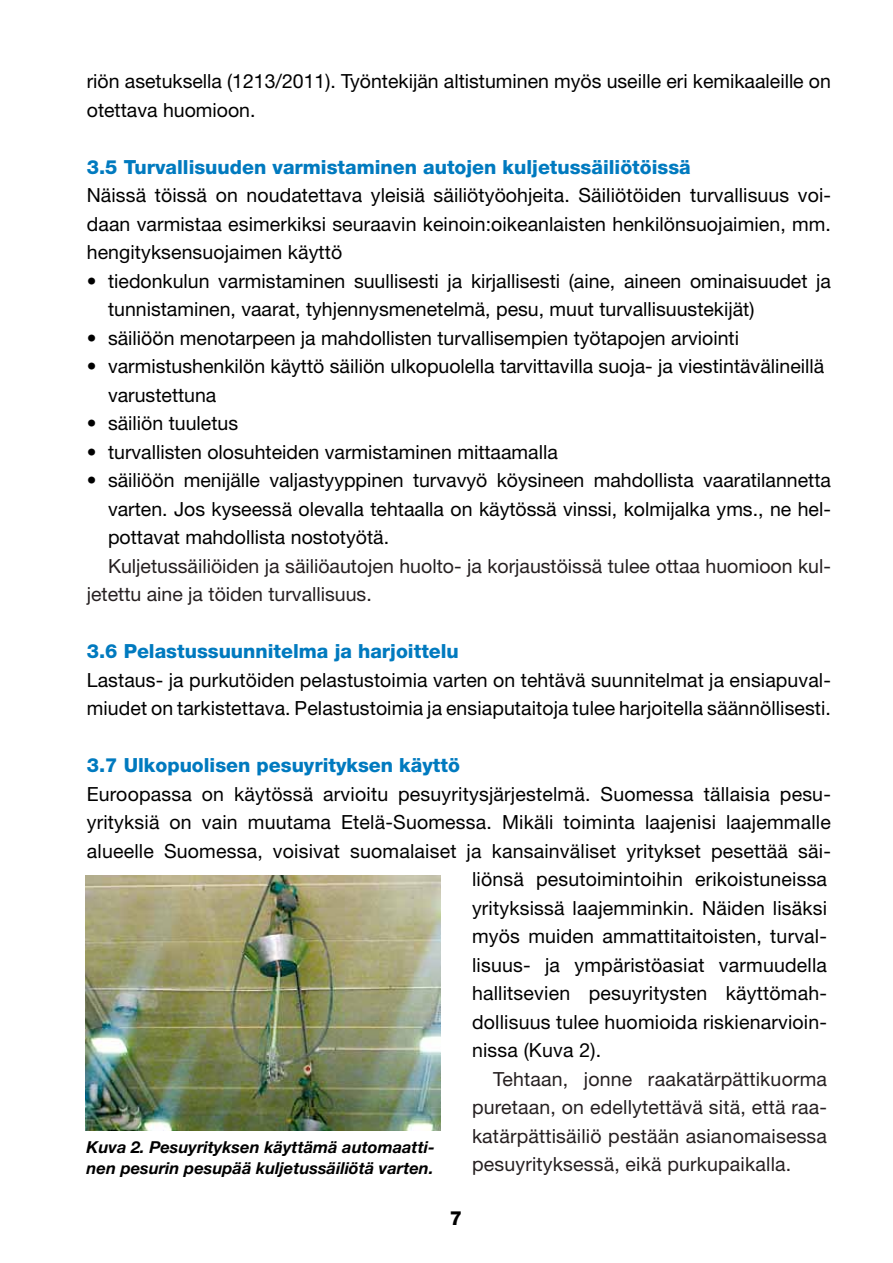
<style>
.page{position:relative;width:893px;height:1263px;background:#fff}
.page>*{position:absolute;margin:0;border:0;box-sizing:border-box;transform-origin:0 0}
.t1{font:19.5px/28.5px "Helvetica Neue";color:#000}
.t2{font:19.5px/28.5px "Helvetica Neue";color:#262021}
.t3{font:800 19.5px "Helvetica Neue";color:#007abf}
.t4{font:800 19.5px "Helvetica Neue";color:#000}
.t5{font:italic 700 16.5px/21px "Helvetica Neue";color:#000}
</style>
<div class="page">
<img style="left:85px;top:875px;width:355px;height:255px">
<p class="t1" style="left:87px;top:67px;width:746px">riön asetuksella (1213/2011). Työntekijän altistuminen myös useille eri kemikaaleille on otettava huomioon.</p>
<p class="t3" style="left:87px;top:155px;width:605px">3.5 Turvallisuuden varmistaminen autojen kuljetussäiliötöissä</p>
<p class="t1" style="left:87px;top:181px;width:746px;text-align:justify">Näissä töissä on noudatettava yleisiä säiliötyöohjeita. Säiliötöiden turvallisuus voi&shy;daan varmistaa esimerkiksi seuraavin keinoin:oikeanlaisten henkilönsuojaimien, mm. hengityksensuojaimen käyttö</p>
<p class="t1" style="left:108px;top:266px;width:724px;text-indent:-21px">• tiedonkulun varmistaminen suullisesti ja kirjallisesti (aine, aineen ominaisuudet ja tunnistaminen, vaarat, tyhjennysmenetelmä, pesu, muut turvallisuustekijät)</p>
<p class="t1" style="left:87px;top:323px;width:654px">• säiliöön menotarpeen ja mahdollisten turvallisempien työtapojen arviointi</p>
<p class="t1" style="left:108px;top:352px;width:718px;text-indent:-21px">• varmistushenkilön käyttö säiliön ulkopuolella tarvittavilla suoja- ja viestintävälineillä varustettuna</p>
<p class="t1" style="left:87px;top:409px;width:153px">• säiliön tuuletus</p>
<p class="t1" style="left:87px;top:437px;width:472px">• turvallisten olosuhteiden varmistaminen mittaamalla</p>
<p class="t1" style="left:108px;top:466px;width:724px;text-align:justify;text-indent:-21px">• säiliöön menijälle valjastyyppinen turvavyö köysineen mahdollista vaaratilannetta varten. Jos kyseessä olevalla tehtaalla on käytössä vinssi, kolmijalka yms., ne hel&shy;pottavat mahdollista nostotyötä.</p>
<p class="t2" style="left:87px;top:551px;width:746px;text-indent:21px">Kuljetussäiliöiden ja säiliöautojen huolto- ja korjaustöissä tulee ottaa huomioon kul&shy;jetettu aine ja töiden turvallisuus.</p>
<p class="t3" style="left:87px;top:640px;width:374px">3.6 Pelastussuunnitelma ja harjoittelu</p>
<p class="t1" style="left:87px;top:665px;width:746px">Lastaus- ja purkutöiden pelastustoimia varten on tehtävä suunnitelmat ja ensiapuval&shy;miudet on tarkistettava. Pelastustoimia ja ensiaputaitoja tulee harjoitella säännöllisesti.</p>
<p class="t3" style="left:87px;top:754px;width:375px">3.7 Ulkopuolisen pesuyrityksen käyttö</p>
<p class="t1" style="left:87px;top:779px;width:746px;text-align:justify">Euroopassa on käytössä arvioitu pesuyritysjärjestelmä. Suomessa tällaisia pesu&shy;yrityksiä on vain muutama Etelä-Suomessa. Mikäli toiminta laajenisi laajemmalle alueelle Suomessa, voisivat suomalaiset ja kansainväliset yritykset pesettää säi-</p>
<p class="t5" style="left:86px;top:1136px;width:350px">Kuva 2. Pesuyrityksen käyttämä automaatti&shy;nen pesurin pesupää kuljetussäiliötä varten.</p>
<p class="t1" style="left:472px;top:865px;width:357px;text-align:justify">liönsä pesutoimintoihin erikoistuneissa yrityksissä laajemminkin. Näiden lisäksi myös muiden ammattitaitoisten, turval&shy;lisuus- ja ympäristöasiat varmuudella hallitsevien pesuyritysten käyttömah&shy;dollisuus tulee huomioida riskienarvioin&shy;nissa (Kuva 2).</p>
<p class="t2" style="left:472px;top:1064px;width:357px;text-align:justify;text-indent:21px">Tehtaan, jonne raakatärpättikuorma puretaan, on edellytettävä sitä, että raa&shy;katärpättisäiliö pestään asianomaisessa pesuyrityksessä, eikä purkupaikalla.</p>
<p class="t4" style="left:450px;top:1206px;width:14px">7</p>
</div>
